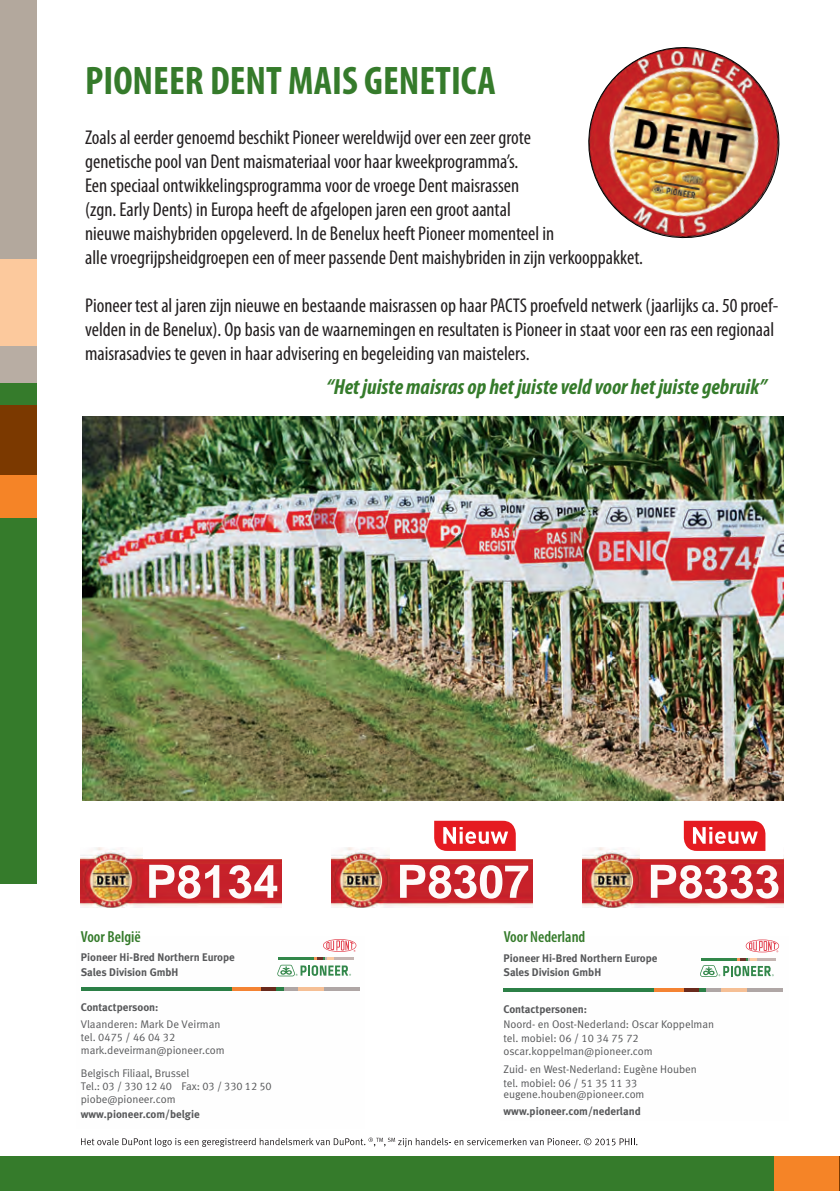
<style>
.page{position:relative;width:840px;height:1191px;background:#fff}
.page>*{position:absolute;margin:0;border:0;box-sizing:border-box;transform-origin:0 0}
.t1{font:700 condensed 40px "Myriad Pro";color:#357b2b}
.t2{font:italic 700 condensed 22px "Myriad Pro";color:#357b2b}
.t3{font:condensed 20px/24px "Myriad Pro";color:#231f20}
.t4{font:600 condensed 16px "Myriad Pro";color:#357b2b}
.t5{font:11px/13.2px "Meta Normal LF";letter-spacing:-.005em;color:#57585a}
.t6{font:11px/14.2px "Meta Bold LF";color:#57585a}
</style>
<div class="page">
<div style="left:0;top:346px;width:36px;height:37px;background:#b8ada3"></div>
<div style="left:0;top:518px;width:36px;height:366px;background:#357b2b"></div>
<div style="left:0;top:0;width:36px;height:259px;background:#b3a89d"></div>
<div style="left:0;top:474px;width:36px;height:44px;background:#f58427"></div>
<div style="left:0;top:259px;width:36px;height:87px;background:#fcc99d"></div>
<div style="left:0;top:405px;width:36px;height:69px;background:#7b3900"></div>
<div style="left:0;top:383px;width:36px;height:22px;background:#357b2b"></div>
<div style="left:0;top:1156px;width:785px;height:35px;background:#357b2b"></div>
<div style="left:774px;top:1156px;width:65px;height:35px;background:#f58427"></div>
<img style="left:82px;top:417px;width:700px;height:384px">
<img style="left:588px;top:47px;width:192px;height:192px">
<svg style="left:745px;top:939px;width:33px;height:13px"></svg>
<svg style="left:700px;top:958px;width:75px;height:18px"></svg>
<svg style="left:706px;top:988px;width:76px;height:3px"></svg>
<svg style="left:720px;top:988px;width:26px;height:3px"></svg>
<svg style="left:503px;top:988px;width:203px;height:3px"></svg>
<svg style="left:654px;top:988px;width:29px;height:3px"></svg>
<svg style="left:683px;top:988px;width:15px;height:3px"></svg>
<svg style="left:277px;top:939px;width:79px;height:37px"></svg>
<hr style="left:95px;top:987px;width:265px;height:4px;background:#afa6a5">
<hr style="left:298px;top:987px;width:26px;height:4px;background:#f5bf95">
<hr style="left:81px;top:987px;width:202px;height:4px;background:#2b7f46">
<hr style="left:232px;top:987px;width:29px;height:4px;background:#f48333">
<hr style="left:261px;top:987px;width:15px;height:4px;background:#692a1c">
<img style="left:81px;top:848px;width:200px;height:60px">
<img style="left:582px;top:848px;width:200px;height:60px">
<img style="left:331px;top:848px;width:201px;height:60px">
<div style="left:143px;top:836px;width:143px;height:22px;background:#fff"></div>
<div style="left:389px;top:836px;width:143px;height:22px;background:#fff"></div>
<div style="left:640px;top:836px;width:142px;height:22px;background:#fff"></div>
<svg style="left:434px;top:820px;width:81px;height:31px;background:#eb5156"></svg>
<svg style="left:683px;top:820px;width:82px;height:31px"></svg>
<svg style="left:81px;top:1137px;width:556px;height:10px"></svg>
<h1 class="t1" style="left:85px;top:59px;width:412px">PIONEER DENT MAIS GENETICA</h1>
<p class="t3" style="left:85px;top:126px;width:559px">Zoals al eerder genoemd beschikt Pioneer wereldwijd over een zeer grote<br>genetische pool van Dent maismateriaal voor haar kweekprogramma’s.<br>Een speciaal ontwikkelingsprogramma voor de vroege Dent maisrassen<br>(zgn. Early Dents) in Europa heeft de afgelopen jaren een groot aantal<br>nieuwe maishybriden opgeleverd. In de Benelux heeft Pioneer momenteel in<br>alle vroegrijpsheidgroepen een of meer passende Dent maishybriden in zijn verkooppakket.</p>
<p class="t3" style="left:85px;top:294px;width:694px">Pioneer test al jaren zijn nieuwe en bestaande maisrassen op haar PACTS proefveld netwerk (jaarlijks ca. 50 proef&shy;velden in de Benelux). Op basis van de waarnemingen en resultaten is Pioneer in staat voor een ras een regionaal maisrasadvies te geven in haar advisering en begeleiding van maistelers.</p>
<p class="t2" style="left:326px;top:375px;width:441px">“Het juiste maisras op het juiste veld voor het juiste gebruik”</p>
<p class="t4" style="left:81px;top:927px;width:61px">Voor België</p>
<p class="t4" style="left:503px;top:927px;width:83px">Voor Nederland</p>
<p class="t6" style="left:81px;top:950px;width:155px">Pioneer Hi-Bred Northern Europe<br>Sales Division GmbH</p>
<p class="t6" style="left:81px;top:999px;width:79px">Contactpersoon:</p>
<p class="t5" style="left:81px;top:1017px;width:145px">Vlaanderen: Mark De Veirman tel. 0475 / 46 04 32 mark.deveirman@pioneer.com</p>
<p class="t5" style="left:81px;top:1066px;width:192px">Belgisch Filiaal, Brussel<br>Tel.: 03 / 330 12 40 Fax: 03 / 330 12 50 piobe@pioneer.com</p>
<p class="t6" style="left:81px;top:1107px;width:120px">www.pioneer.com/belgie</p>
<p class="t6" style="left:503px;top:950px;width:155px">Pioneer Hi-Bred Northern Europe<br>Sales Division GmbH</p>
<p class="t6" style="left:503px;top:1002px;width:85px">Contactpersonen:</p>
<p class="t5" style="left:503px;top:1017px;width:212px">Noord- en Oost-Nederland: Oscar Koppelman tel. mobiel: 06 / 10 34 75 72 oscar.koppelman@pioneer.com</p>
<p class="t5" style="left:503px;top:1062px;width:195px">Zuid- en West-Nederland: Eugène Houben tel. mobiel: 06 / 51 35 11 33</p>
<p class="t5" style="left:503px;top:1087px;width:142px">eugene.houben@pioneer.com</p>
<p class="t6" style="left:503px;top:1104px;width:139px">www.pioneer.com/nederland</p>
</div>
